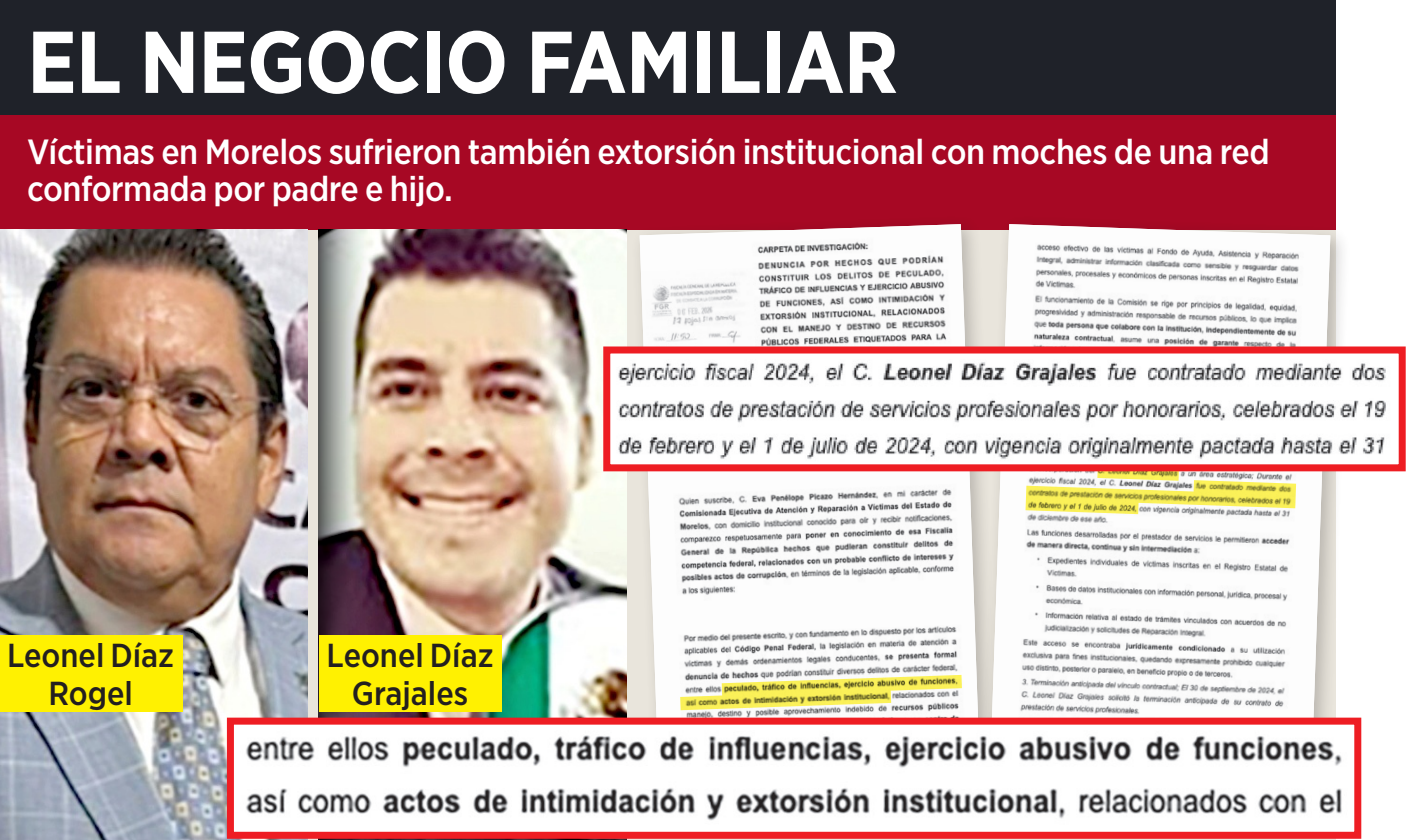
<style>
.page{position:relative;width:1407px;height:840px;background:#fff}
.page>*{position:absolute;margin:0;border:0;box-sizing:border-box;transform-origin:0 0}
.t1{font:700 87.5px "Gotham Narrow";letter-spacing:-.01em;color:#fff}
.t2{font:500 35px/36.8px "Gotham Narrow";letter-spacing:-.015em;color:#fff}
.t3{font:500 33.25px/38.1px "Gotham Narrow";color:#231f20;text-align:center}
</style>
<div class="page">
<div style="left:0;top:1px;width:1335px;height:114px;background:#1f2229"></div>
<div style="left:0;top:115px;width:1335px;height:115px;background:#a70824"></div>
<img style="left:375px;top:230px;width:252px;height:610px">
<img style="left:0;top:230px;width:307px;height:610px">
<img style="left:319px;top:230px;width:56px;height:610px">
<div style="left:631px;top:215px;width:369px;height:582px;background:#231f20;opacity:.25"></div>
<img style="left:640px;top:224px;width:340px;height:494px">
<svg style="left:680px;top:675px;width:282px;height:35px"></svg>
<div style="left:981px;top:215px;width:369px;height:582px;background:#231f20;opacity:.25"></div>
<img style="left:990px;top:224px;width:340px;height:494px">
<svg style="left:1026px;top:471px;width:270px;height:43px"></svg>
<img style="left:235px;top:726px;width:1115px;height:105px">
<div style="left:227px;top:718px;width:1134px;height:121px;border:7px solid #ee1d23"></div>
<div style="left:0;top:635px;width:182px;height:77px;background:#fff101"></div>
<div style="left:319px;top:635px;width:183px;height:77px;background:#fff101"></div>
<img style="left:611px;top:354px;width:775px;height:109px">
<div style="left:603px;top:346px;width:803px;height:125px;border:7px solid #ee1d23"></div>
<h1 class="t1" style="left:27px;top:6px;width:873px">EL NEGOCIO FAMILIAR</h1>
<p class="t2" style="left:27px;top:133px;width:1244px">Víctimas en Morelos sufrieron también extorsión institucional con moches de una red conformada por padre e hijo.</p>
<p class="t3" style="left:7px;top:636px;width:168px">Leonel Díaz<br>Rogel</p>
<p class="t3" style="left:327px;top:636px;width:168px">Leonel Díaz<br>Grajales</p>
</div>
